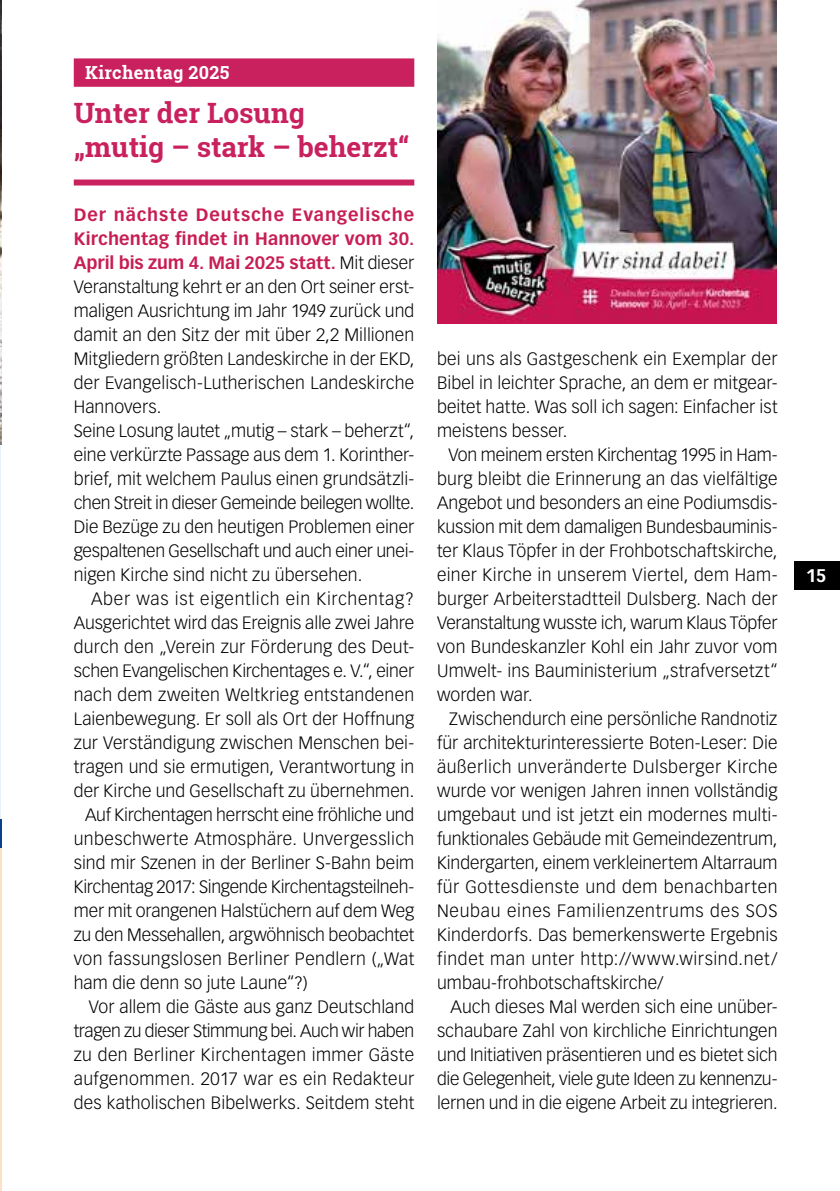
<style>
.page{position:relative;width:840px;height:1191px;background:#fff}
.page>*{position:absolute;margin:0;border:0;box-sizing:border-box;transform-origin:0 0}
.t1{font:700 28px/33.6px "Roboto Slab";color:#c8215d}
.t2{font:700 18px "Roboto Slab";letter-spacing:.02em;color:#fff}
.t3{font:700 18px "Vectora LT Std";color:#fff}
.t4{font:300 17.6px/24px "Vectora LT Std";letter-spacing:.005em;color:#000;text-align:justify}
.t5{font:300 17.6px "Vectora LT Std";letter-spacing:-.015em;color:#000}
.t6{font:300 17.6px "Vectora LT Std";letter-spacing:.025em;color:#000}
.t7{font:300 17.6px "Vectora LT Std";letter-spacing:-.025em;color:#000}
.t8{font:300 17.6px "Vectora LT Std";letter-spacing:.035em;color:#000}
.s1{font-weight:700;color:#c71e54}
</style>
<div class="page">
<hr style="left:0;top:847px;width:2px;height:344px;background:#fee1c3">
<div style="left:74px;top:179px;width:340px;height:6px;background:#c8215d"></div>
<div style="left:74px;top:58px;width:340px;height:29px;background:#c8215d"></div>
<img style="left:437px;top:0;width:339px;height:323px">
<img style="left:0;top:0;width:2px;height:445px">
<hr style="left:0;top:819px;width:2px;height:28px;background:#0a418e">
<div style="left:794px;top:561px;width:45px;height:28px;background:#000"></div>
<p class="t2" style="left:85px;top:60px;width:146px">Kirchentag 2025</p>
<h1 class="t1" style="left:74px;top:96px;width:337px">Unter der Losung<br>„mutig – stark – beherzt“</h1>
<p class="t4" style="left:74px;top:203px;width:342px;text-align:left"><span class="s1">Der nächste Deutsche Evangelische Kirchentag findet in Hannover vom 30.<br>April bis zum 4. Mai 2025 statt.</span> Mit dieser Veranstaltung kehrt er an den Ort seiner erst&shy;maligen Ausrichtung im Jahr 1949 zurück und damit an den Sitz der mit über 2,2 Millionen Mitgliedern größten Landeskirche in der EKD, der Evangelisch-Lutherischen Landeskirche Hannovers.<br>Seine Losung lautet „mutig – stark – beherzt“, eine verkürzte Passage aus dem 1. Korinther&shy;brief, mit welchem Paulus einen grundsätzli&shy;chen Streit in dieser Gemeinde beilegen wollte.<br>Die Bezüge zu den heutigen Problemen einer gespaltenen Gesellschaft und auch einer unei&shy;nigen Kirche sind nicht zu übersehen.</p>
<p class="t8" style="left:91px;top:588px;width:325px">Aber was ist eigentlich ein Kirchentag?</p>
<p class="t4" style="left:74px;top:611px;width:342px">Ausgerichtet wird das Ereignis alle zwei Jahre</p>
<p class="t4" style="left:74px;top:635px;width:342px">durch den „Verein zur Förderung des Deut-</p>
<p class="t4" style="left:74px;top:659px;width:342px">schen Evangelischen Kirchentages e. V.“, einer</p>
<p class="t4" style="left:74px;top:683px;width:342px">nach dem zweiten Weltkrieg entstandenen</p>
<p class="t4" style="left:74px;top:707px;width:342px">Laienbewegung. Er soll als Ort der Hoffnung</p>
<p class="t4" style="left:74px;top:731px;width:342px">zur Verständigung zwischen Menschen bei-</p>
<p class="t4" style="left:74px;top:755px;width:342px">tragen und sie ermutigen, Verantwortung in</p>
<p class="t4" style="left:74px;top:779px;width:342px">der Kirche und Gesellschaft zu übernehmen.</p>
<p class="t5" style="left:85px;top:804px;width:330px">Auf Kirchentagen herrscht eine fröhliche und</p>
<p class="t6" style="left:74px;top:828px;width:342px">unbeschwerte Atmosphäre. Unvergesslich</p>
<p class="t4" style="left:74px;top:851px;width:342px">sind mir Szenen in der Berliner S-Bahn beim</p>
<p class="t5" style="left:74px;top:876px;width:342px">Kirchentag 2017: Singende Kirchentagsteilneh-</p>
<p class="t4" style="left:74px;top:899px;width:342px">mer mit orangenen Halstüchern auf dem Weg</p>
<p class="t5" style="left:74px;top:924px;width:342px">zu den Messehallen, argwöhnisch beobachtet</p>
<p class="t4" style="left:74px;top:947px;width:342px">von fassungslosen Berliner Pendlern („Wat</p>
<p class="t4" style="left:74px;top:971px;width:235px">ham die denn so jute Laune“?)</p>
<p class="t4" style="left:89px;top:995px;width:327px">Vor allem die Gäste aus ganz Deutschland</p>
<p class="t7" style="left:74px;top:1020px;width:342px">tragen zu dieser Stimmung bei. Auch wir haben</p>
<p class="t4" style="left:74px;top:1043px;width:342px">zu den Berliner Kirchentagen immer Gäste</p>
<p class="t6" style="left:74px;top:1068px;width:342px">aufgenommen. 2017 war es ein Redakteur</p>
<p class="t4" style="left:74px;top:1091px;width:342px">des katholischen Bibelwerks. Seitdem steht</p>
<p class="t4" style="left:437px;top:347px;width:342px">bei uns als Gastgeschenk ein Exemplar der Bibel in leichter Sprache, an dem er mitgear&shy;beitet hatte. Was soll ich sagen: Einfacher ist meistens besser.</p>
<p class="t4" style="left:437px;top:443px;width:342px;text-indent:11px">Von meinem ersten Kirchentag 1995 in Ham&shy;burg bleibt die Erinnerung an das vielfältige Angebot und besonders an eine Podiumsdis&shy;kussion mit dem damaligen Bundesbauminis&shy;ter Klaus Töpfer in der Frohbotschaftskirche, einer Kirche in unserem Viertel, dem Ham&shy;burger Arbeiterstadtteil Dulsberg. Nach der Veranstaltung wusste ich, warum Klaus Töpfer von Bundeskanzler Kohl ein Jahr zuvor vom Umwelt- ins Bauministerium „strafversetzt“ worden war.</p>
<p class="t4" style="left:437px;top:707px;width:342px;text-indent:12px">Zwischendurch eine persönliche Randnotiz für architekturinteressierte Boten-Leser: Die äußerlich unveränderte Dulsberger Kirche wurde vor wenigen Jahren innen vollständig umgebaut und ist jetzt ein modernes multi&shy;funktionales Gebäude mit Gemeindezentrum, Kindergarten, einem verkleinertem Altarraum für Gottesdienste und dem benachbarten Neubau eines Familienzentrums des SOS Kinderdorfs. Das bemerkenswerte Ergebnis findet man unter http://www.wirsind.net/ umbau-frohbotschaftskirche/</p>
<p class="t4" style="left:437px;top:995px;width:342px;text-indent:14px">Auch dieses Mal werden sich eine unüber&shy;schaubare Zahl von kirchliche Einrichtungen und Initiativen präsentieren und es bietet sich die Gelegenheit, viele gute Ideen zu kennenzu&shy;lernen und in die eigene Arbeit zu integrieren.</p>
<p class="t3" style="left:805px;top:565px;width:22px">15</p>
</div>
